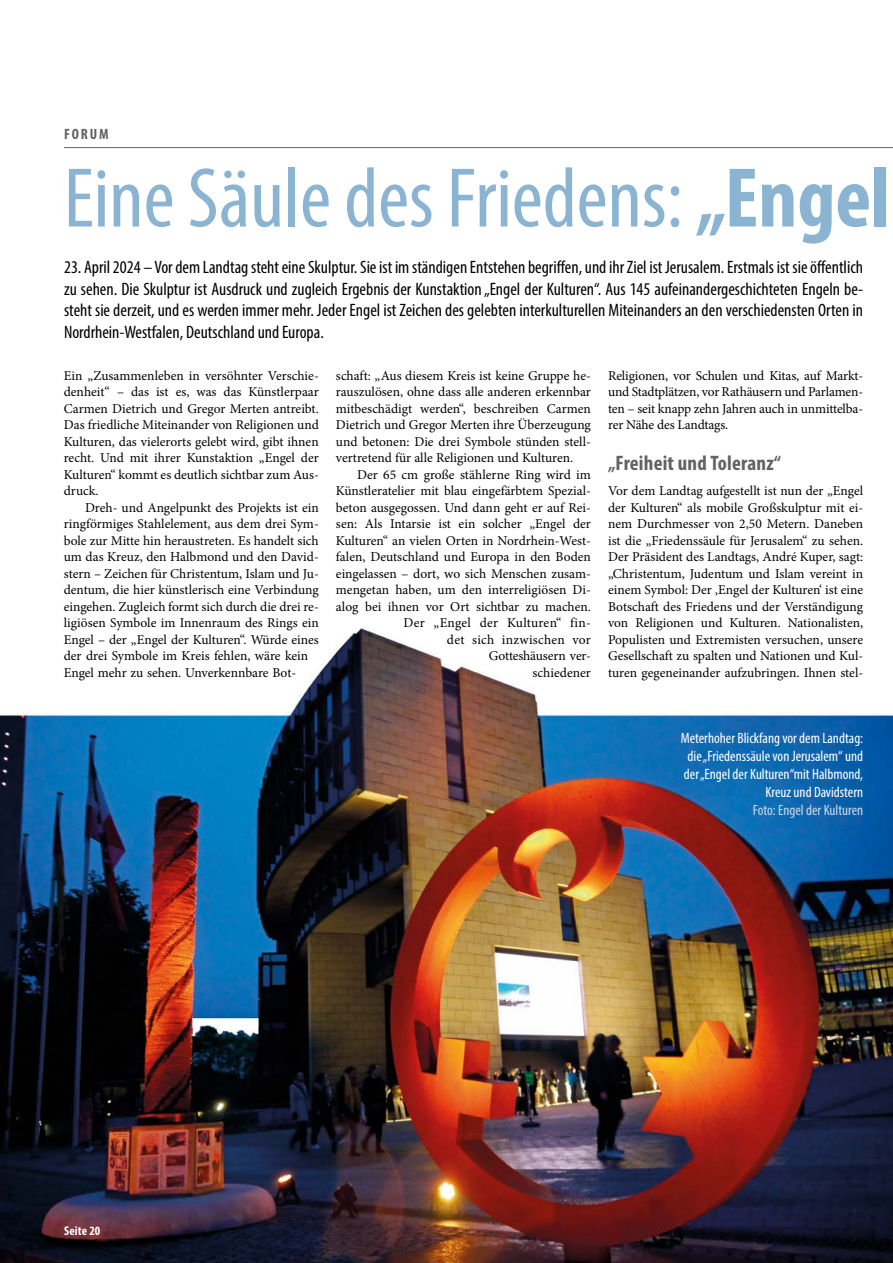
<style>
.page{position:relative;width:893px;height:1263px;background:#fff}
.page>*{position:absolute;margin:0;border:0;box-sizing:border-box;transform-origin:0 0}
.Überschrift{font:condensed 85.5px "Myriad Pro";color:#8bb4d2}
.Zwischenhead{font:700 condensed 21px "Myriad Pro";letter-spacing:.01em;color:#646363}
.Vorspann{font:condensed 18px/21.6px "Myriad Pro";color:#000;text-align:justify}
.BU_weiß_mit_Einzug{font:condensed 15px/18px "Myriad Pro";color:#fff;text-align:right}
.Rubrik{font:700 condensed 15px "Myriad Pro";letter-spacing:.12em;color:#646363}
.Fließtext{font:13.5px/16.5px "Minion Pro";color:#000;text-align:justify}
.Fließtext_ohne_Einzu{font:13.5px/16.5px "Minion Pro";color:#000;text-align:justify}
.t1{font:700 condensed 12.75px "Myriad Pro";letter-spacing:.01em;color:#fff}
.s1{font-weight:700}
.s2{color:#c9d8e9}
</style>
<div class="page">
<img style="left:0;top:628px;width:893px;height:635px">
<hr style="left:64px;top:147px;width:829px;height:1px;background:#646363">
<p class="Rubrik" style="left:64px;top:124px;width:46px">FORUM</p>
<p class="Überschrift" style="left:64px;top:147px;width:828px">Eine Säule des Friedens: <span class="s1">„Engel</span></p>
<p class="Vorspann" style="left:64px;top:256px;width:801px">23. April 2024 – Vor dem Landtag steht eine Skulptur. Sie ist im ständigen Entstehen begriffen, und ihr Ziel ist Jerusalem. Erstmals ist sie öffentlich zu sehen. Die Skulptur ist Ausdruck und zugleich Ergebnis der Kunstaktion „Engel der Kulturen“. Aus 145 aufeinandergeschichteten Engeln be&shy;steht sie derzeit, und es werden immer mehr. Jeder Engel ist Zeichen des gelebten interkulturellen Miteinanders an den verschiedensten Orten in Nordrhein-Westfalen, Deutschland und Europa.</p>
<p class="Fließtext_ohne_Einzu" style="left:64px;top:367px;width:257px">Ein „Zusammenleben in versöhnter Verschie&shy;denheit“ – das ist es, was das Künstlerpaar Carmen Dietrich und Gregor Merten antreibt.<br>Das friedliche Miteinander von Religionen und Kulturen, das vielerorts gelebt wird, gibt ihnen recht. Und mit ihrer Kunstaktion „Engel der Kulturen“ kommt es deutlich sichtbar zum Aus&shy;druck.</p>
<p class="Fließtext" style="left:64px;top:499px;width:257px;text-align:left;text-indent:21px">Dreh- und Angelpunkt des Projekts ist ein ringförmiges Stahlelement, aus dem drei Sym&shy;bole zur Mitte hin heraustreten. Es handelt sich um das Kreuz, den Halbmond und den David&shy;stern – Zeichen für Christentum, Islam und Ju&shy;dentum, die hier künstlerisch eine Verbindung eingehen. Zugleich formt sich durch die drei re&shy;ligiösen Symbole im Innenraum des Rings ein Engel – der „Engel der Kulturen“. Würde eines der drei Symbole im Kreis fehlen, wäre kein Engel mehr zu sehen. Unverkennbare Bot-</p>
<p class="Fließtext" style="left:336px;top:367px;width:257px">schaft: „Aus diesem Kreis ist keine Gruppe he&shy;rauszulösen, ohne dass alle anderen erkennbar mitbeschädigt werden“, beschreiben Carmen Dietrich und Gregor Merten ihre Überzeugung und betonen: Die drei Symbole stünden stell&shy;vertretend für alle Religionen und Kulturen.</p>
<p class="Fließtext" style="left:336px;top:466px;width:257px;text-align:right">Der 65 cm große stählerne Ring wird im Künstleratelier mit blau eingefärbtem Spezial&shy;beton ausgegossen. Und dann geht er auf Rei&shy;sen: Als Intarsie ist ein solcher „Engel der Kulturen“ an vielen Orten in Nordrhein-West&shy;falen, Deutschland und Europa in den Boden eingelassen – dort, wo sich Menschen zusam&shy;mengetan haben, um den interreligiösen Di&shy;alog bei ihnen vor Ort sichtbar zu machen.<br>Der „Engel der Kulturen“ fin-<br>det sich inzwischen vor<br>Gotteshäusern ver-<br>schiedener</p>
<p class="Fließtext" style="left:608px;top:367px;width:257px">Religionen, vor Schulen und Kitas, auf Markt&shy;und Stadtplätzen, vor Rathäusern und Parlamen&shy;ten – seit knapp zehn Jahren auch in unmittelba&shy;rer Nähe des Landtags.</p>
<p class="Zwischenhead" style="left:608px;top:449px;width:174px">„Freiheit und Toleranz“</p>
<p class="Fließtext_ohne_Einzu" style="left:608px;top:483px;width:257px">Vor dem Landtag aufgestellt ist nun der „Engel der Kulturen“ als mobile Großskulptur mit ei&shy;nem Durchmesser von 2,50 Metern. Daneben ist die „Friedenssäule für Jerusalem“ zu sehen.<br>Der Präsident des Landtags, André Kuper, sagt: „Christentum, Judentum und Islam vereint in einem Symbol: Der ‚Engel der Kulturen‘ ist eine Botschaft des Friedens und der Verständigung von Religionen und Kulturen. Nationalisten, Populisten und Extremisten versuchen, unsere Gesellschaft zu spalten und Nationen und Kul&shy;turen gegeneinander aufzubringen. Ihnen stel-</p>
<p class="BU_weiß_mit_Einzug" style="left:681px;top:728px;width:184px">Meterhoher Blickfang vor dem Landtag: die „Friedenssäule von Jerusalem“ und der „Engel der Kulturen“mit Halbmond,<br>Kreuz und Davidstern<br><span class="s2">Foto: Engel der Kulturen</span></p>
<p class="t1" style="left:64px;top:1222px;width:38px">Seite 20</p>
</div>
